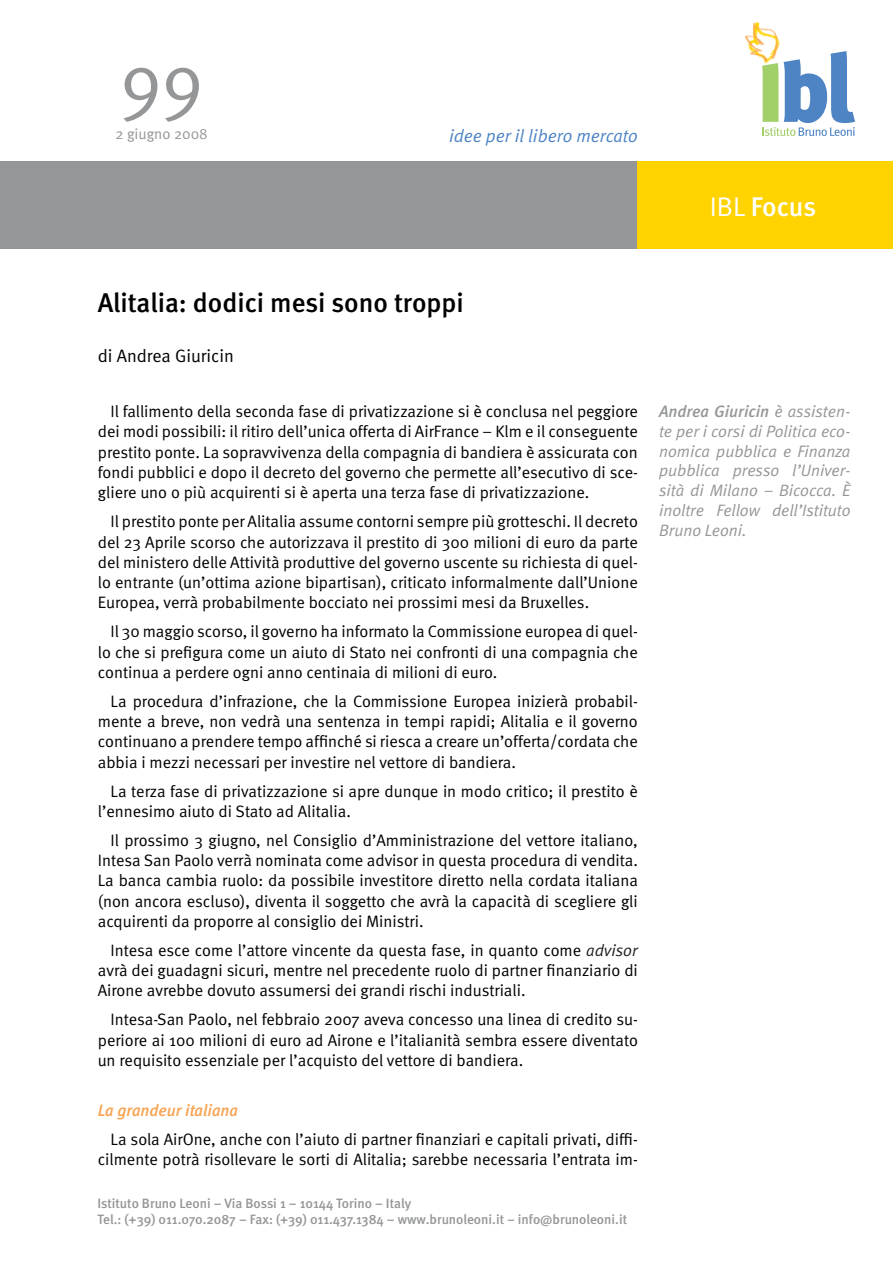
<style>
.page{position:relative;width:893px;height:1263px;background:#fff}
.page>*{position:absolute;margin:0;border:0;box-sizing:border-box;transform-origin:0 0}
.t1{font:75px "Meta Normal";color:#949698}
.t2{font:500 27px "Meta";color:#000}
.Square{font:500 27px "Meta";letter-spacing:-.005em;color:#fff}
.t3{font:italic 18px "Meta Normal";color:#4e84c4}
.Author{font:18px "Meta Normal LF";color:#000}
.Body{font:16.5px/20.2px "Meta Normal";color:#000;text-align:justify}
.Biography{font:italic 16.5px/19.8px "Meta Normal LF";color:#949698;text-align:justify}
.Paragraph_1{font:italic 500 16.5px "Meta";color:#f9a351}
.t4{font:15px "Meta Normal";color:#949698}
.Body-2{font:500 13.5px "Meta";color:#949698}
.s1{font-family:"Meta Normal";font-weight:400}
.s2{font-family:"Meta Normal LF";font-style:italic;color:#231f20}
.s3{font-family:"Meta Medium LF"}
</style>
<div class="page">
<div style="left:0;top:161px;width:714px;height:87px;background:#949698"></div>
<div style="left:638px;top:161px;width:255px;height:87px;background:#ffd300"></div>
<svg style="left:762px;top:51px;width:93px;height:85px"></svg>
<img style="left:744px;top:21px;width:45px;height:50px">
<p class="t1" style="left:120px;top:37px;width:85px">99</p>
<p class="t4" style="left:115px;top:126px;width:94px">2 giugno 2008</p>
<p class="t3" style="left:449px;top:125px;width:190px">idee per il libero mercato</p>
<p class="Square" style="left:710px;top:190px;width:108px"><span class="s1">IBL</span> Focus</p>
<p class="t2" style="left:98px;top:287px;width:367px">Alitalia: dodici mesi sono troppi</p>
<p class="Author" style="left:98px;top:345px;width:138px">di Andrea Giuricin</p>
<p class="Body" style="left:98px;top:401px;width:542px;text-indent:13px">Il fallimento della seconda fase di privatizzazione si è conclusa nel peggiore dei modi possibili: il ritiro dell’unica offerta di AirFrance – Klm e il conseguente prestito ponte. La sopravvivenza della compagnia di bandiera è assicurata con fondi pubblici e dopo il decreto del governo che permette all’esecutivo di sce&shy;gliere uno o più acquirenti si è aperta una terza fase di privatizzazione.</p>
<p class="Body" style="left:98px;top:511px;width:542px;text-indent:13px">Il prestito ponte per Alitalia assume contorni sempre più grotteschi. Il decreto del 23 Aprile scorso che autorizzava il prestito di 300 milioni di euro da parte del ministero delle Attività produttive del governo uscente su richiesta di quel&shy;lo entrante (un’ottima azione bipartisan), criticato informalmente dall’Unione Europea, verrà probabilmente bocciato nei prossimi mesi da Bruxelles.</p>
<p class="Body" style="left:98px;top:621px;width:542px;text-indent:13px">Il 30 maggio scorso, il governo ha informato la Commissione europea di quel&shy;lo che si prefigura come un aiuto di Stato nei confronti di una compagnia che continua a perdere ogni anno centinaia di milioni di euro.</p>
<p class="Body" style="left:98px;top:691px;width:542px;text-indent:13px">La procedura d’infrazione, che la Commissione Europea inizierà probabil&shy;mente a breve, non vedrà una sentenza in tempi rapidi; Alitalia e il governo continuano a prendere tempo affinché si riesca a creare un’offerta/cordata che abbia i mezzi necessari per investire nel vettore di bandiera.</p>
<p class="Body" style="left:98px;top:780px;width:542px;text-indent:13px">La terza fase di privatizzazione si apre dunque in modo critico; il prestito è l’ennesimo aiuto di Stato ad Alitalia.</p>
<p class="Body" style="left:98px;top:830px;width:542px;text-indent:13px">Il prossimo 3 giugno, nel Consiglio d’Amministrazione del vettore italiano, Intesa San Paolo verrà nominata come advisor in questa procedura di vendita.<br>La banca cambia ruolo: da possibile investitore diretto nella cordata italiana (non ancora escluso), diventa il soggetto che avrà la capacità di scegliere gli acquirenti da proporre al consiglio dei Ministri.</p>
<p class="Body" style="left:98px;top:940px;width:542px;text-indent:13px">Intesa esce come l’attore vincente da questa fase, in quanto come <span class="s2">advisor </span>avrà dei guadagni sicuri, mentre nel precedente ruolo di partner finanziario di Airone avrebbe dovuto assumersi dei grandi rischi industriali.</p>
<p class="Body" style="left:98px;top:1009px;width:542px;text-indent:13px">Intesa-San Paolo, nel febbraio 2007 aveva concesso una linea di credito su&shy;periore ai 100 milioni di euro ad Airone e l’italianità sembra essere diventato un requisito essenziale per l’acquisto del vettore di bandiera.</p>
<p class="Paragraph_1" style="left:98px;top:1101px;width:142px">La grandeur italiana</p>
<p class="Body" style="left:98px;top:1129px;width:542px;text-align:right">La sola AirOne, anche con l’aiuto di partner finanziari e capitali privati, diffi&shy;cilmente potrà risollevare le sorti di Alitalia; sarebbe necessaria l’entrata im-</p>
<p class="Body-2" style="left:97px;top:1195px;width:315px">Istituto Bruno Leoni – Via Bossi 1 – 10144 Torino – Italy</p>
<p class="Body-2" style="left:97px;top:1212px;width:531px">Tel.: (+39) 011.070.2087 – Fax: (+39) 011.437.1384 – www.brunoleoni.it – info@brunoleoni.it</p>
<p class="Biography" style="left:659px;top:401px;width:193px"><span class="s3">Andrea Giuricin</span> è assisten&shy;te per i corsi di Politica eco&shy;nomica pubblica e Finanza pubblica presso l’Univer&shy;sità di Milano – Bicocca. È inoltre Fellow dell’Istituto Bruno Leoni.</p>
</div>
